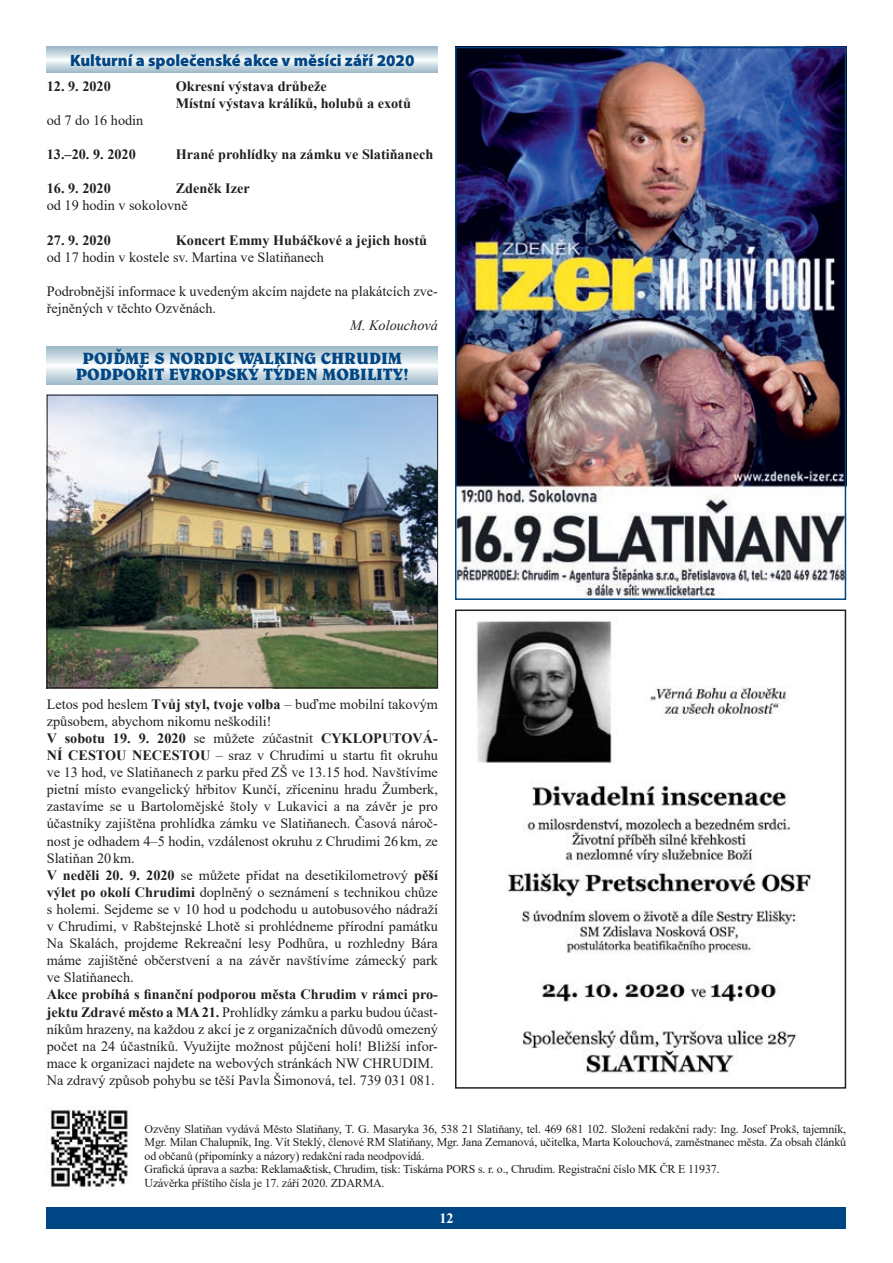
<style>
.page{position:relative;width:893px;height:1263px;background:#fff}
.page>*{position:absolute;margin:0;border:0;box-sizing:border-box;transform-origin:0 0}
.t1{font:700 16.5px/16.5px "Belwe AT";color:#004684;text-align:center}
.t2{font:900 16.5px "Myriad Pro";color:#004684}
.t3{font:14.25px/17.1px "Times New Roman";color:#231f20}
.t4{font:700 14.25px/17.1px "Times New Roman";color:#231f20}
.t5{font:italic 14.25px "Times New Roman";color:#231f20}
.t6{font:700 14.25px "Times New Roman";color:#fff}
.t7{font:12px/13.5px "Times New Roman";letter-spacing:-.015em;color:#231f20}
.s1{font-weight:700}
</style>
<div class="page">
<div style="left:47px;top:1208px;width:799px;height:21px;background:#004684"></div>
<img style="left:47px;top:1110px;width:82px;height:81px">
<svg style="left:47px;top:47px;width:391px;height:25px"></svg>
<img style="left:458px;top:50px;width:385px;height:547px">
<div style="left:455px;top:47px;width:391px;height:553px;border:2px solid #004684"></div>
<svg style="left:47px;top:346px;width:391px;height:39px;background:#c9d9e1"></svg>
<img style="left:49px;top:397px;width:387px;height:289px">
<div style="left:47px;top:395px;width:391px;height:293px;border:1px solid #231f20"></div>
<img style="left:476px;top:621px;width:335px;height:454px">
<div style="left:455px;top:609px;width:391px;height:480px;border:2px solid #231f20"></div>
<p class="t2" style="left:70px;top:49px;width:346px">Kulturní a společenské akce v měsíci září 2020</p>
<p class="t4" style="left:47px;top:77px;width:66px">12. 9. 2020</p>
<p class="t4" style="left:176px;top:77px;width:237px">Okresní výstava drůbeže<br>Místní výstava králíků, holubů a exotů</p>
<p class="t3" style="left:47px;top:111px;width:98px">od 7 do 16 hodin</p>
<p class="t4" style="left:47px;top:145px;width:91px">13.–20. 9. 2020</p>
<p class="t4" style="left:176px;top:145px;width:259px">Hrané prohlídky na zámku ve Slatiňanech</p>
<p class="t4" style="left:47px;top:180px;width:66px">16. 9. 2020</p>
<p class="t4" style="left:176px;top:180px;width:76px">Zdeněk Izer</p>
<p class="t3" style="left:47px;top:197px;width:142px">od 19 hodin v sokolovně</p>
<p class="t4" style="left:47px;top:231px;width:66px">27. 9. 2020</p>
<p class="t4" style="left:176px;top:231px;width:253px">Koncert Emmy Hubáčkové a jejich hostů</p>
<p class="t3" style="left:47px;top:248px;width:279px">od 17 hodin v kostele sv. Martina ve Slatiňanech</p>
<p class="t3" style="left:47px;top:282px;width:393px">Podrobnější informace k uvedeným akcím najdete na plakátcích zve&shy;řejněných v těchto Ozvěnách.</p>
<p class="t5" style="left:350px;top:315px;width:89px">M. Kolouchová</p>
<p class="t1" style="left:76px;top:349px;width:335px">POJĎME S NORDIC WALKING CHRUDIM<br>PODPOŘIT EVROPSKÝ TÝDEN MOBILITY!</p>
<p class="t3" style="left:47px;top:695px;width:393px">Letos pod heslem <span class="s1">Tvůj styl, tvoje volba</span> – buďme mobilní takovým způsobem, abychom nikomu neškodili!<br><span class="s1">V sobotu 19. 9. 2020</span> se můžete zúčastnit <span class="s1">CYKLOPUTOVÁ-NÍ CESTOU NECESTOU</span> – sraz v Chrudimi u startu fit okruhu ve 13 hod, ve Slatiňanech z parku před ZŠ ve 13.15 hod. Navštívíme pietní místo evangelický hřbitov Kunčí, zříceninu hradu Žumberk, zastavíme se u Bartolomějské štoly v Lukavici a na závěr je pro účastníky zajištěna prohlídka zámku ve Slatiňanech. Časová nároč&shy;nost je odhadem 4–5 hodin, vzdálenost okruhu z Chrudimi 26 km, ze Slatiňan 20km.<br><span class="s1">V neděli 20. 9. 2020</span> se můžete přidat na desetikilometrový <span class="s1">pěší výlet po okolí Chrudimi</span> doplněný o seznámení s technikou chůze s holemi. Sejdeme se v 10 hod u podchodu u autobusového nádraží v Chrudimi, v Rabštejnské Lhotě si prohlédneme přírodní památku Na Skalách, projdeme Rekreační lesy Podhůra, u rozhledny Bára máme zajištěné občerstvení a na závěr navštívíme zámecký park ve Slatiňanech.</p>
<p class="t3" style="left:47px;top:986px;width:393px"><span class="s1">Akce probíhá s finanční podporou města Chrudim v rámci pro&shy;jektu Zdravé město a MA 21.</span> Prohlídky zámku a parku budou účast&shy;níkům hrazeny, na každou z akcí je z organizačních důvodů omezený počet na 24 účastníků. Využijte možnost půjčení holí! Bližší infor&shy;mace k organizaci najdete na webových stránkách NW CHRUDIM.<br>Na zdravý způsob pohybu se těší Pavla Šimonová, tel. 739 031 081.</p>
<p class="t7" style="left:145px;top:1121px;width:703px">Ozvěny Slatiňan vydává Město Slatiňany, T. G. Masaryka 36, 538 21 Slatiňany, tel. 469 681 102. Složení redakční rady: Ing. Josef Prokš, tajemník, Mgr. Milan Chalupník, Ing. Vít Steklý, členové RM Slatiňany, Mgr. Jana Zemanová, učitelka, Marta Kolouchová, zaměstnanec města. Za obsah článků od občanů (připomínky a názory) redakční rada neodpovídá.<br>Grafická úprava a sazba: Reklama&amp;tisk, Chrudim, tisk: Tiskárna PORS s. r. o., Chrudim. Registrační číslo MK ČR E 11937.<br>Uzávěrka příštího čísla je 17. září 2020. ZDARMA.</p>
<p class="t6" style="left:439px;top:1208px;width:16px">12</p>
</div>
